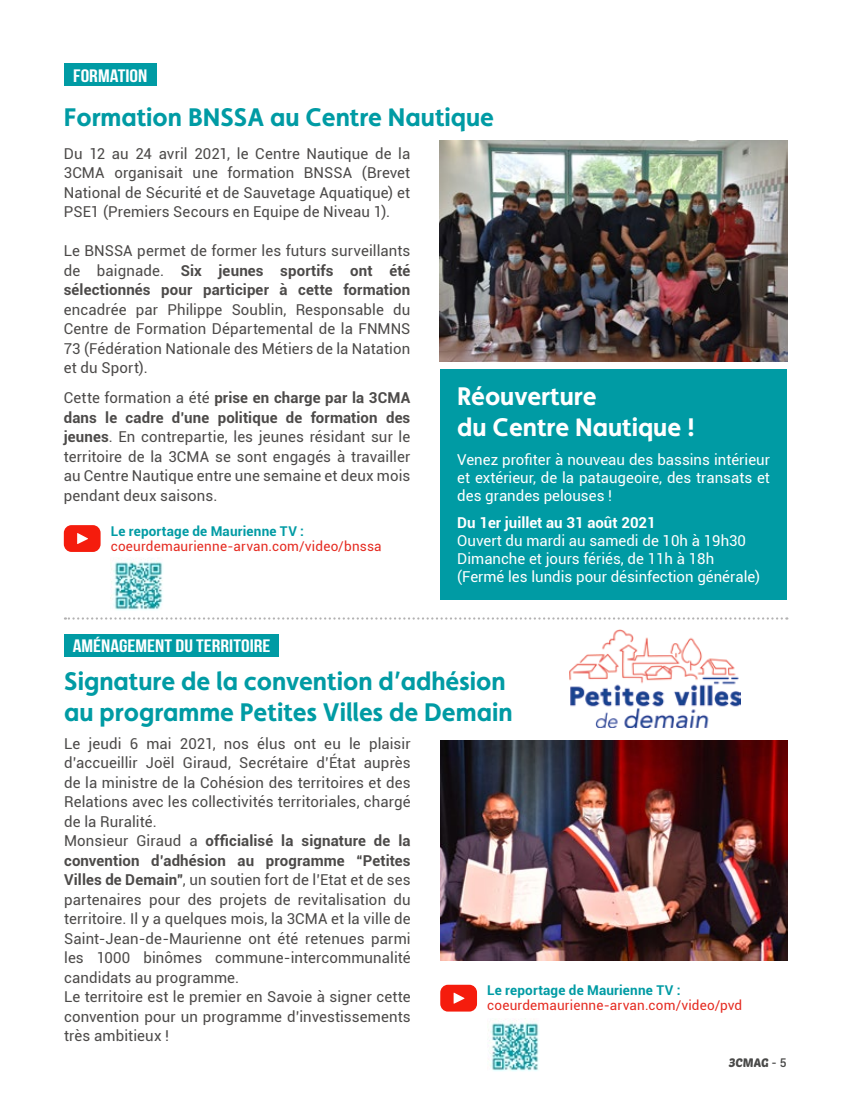
<style>
.page{position:relative;width:851px;height:1106px;background:#fff}
.page>*{position:absolute;margin:0;border:0;box-sizing:border-box;transform-origin:0 0}
.t1{font:700 25.5px/30.6px "Faricy New";color:#009ba4}
.t2{font:700 25.5px/30.6px "Faricy New";color:#fff}
.t3{font:18px "Bebas Neue";color:#fff;scale:1.2 1}
.t4{font:15px/19.5px "Roboto";letter-spacing:.005em;color:#4c4a49;text-align:justify}
.t5{font:15px/18px "Roboto";color:#fff;text-align:justify}
.t6{font:700 15px/19.5px "Roboto";letter-spacing:.01em;color:#4c4a49;text-align:justify}
.t7{font:700 15px "Roboto";color:#fff}
.t8{font:13.5px "Roboto";letter-spacing:.015em;color:#e52b21}
.t9{font:700 13.5px "Roboto";letter-spacing:.015em;color:#009ba4}
.t10{font:12px "Poetsen One";color:#4a4a49}
.s1{font-weight:400}
.s2{font-weight:700}
.s3{font-family:"Roboto";font-weight:500}
</style>
<div class="page">
<div style="left:440px;top:369px;width:346px;height:231px;background:#009ba4"></div>
<div style="left:64px;top:64px;width:93px;height:22px;background:#009ba4"></div>
<img style="left:440px;top:141px;width:347px;height:220px">
<img style="left:440px;top:740px;width:347px;height:220px">
<svg style="left:65px;top:617px;width:722px;height:2px"></svg>
<div style="left:64px;top:634px;width:215px;height:22px;background:#009ba4"></div>
<img style="left:569px;top:629px;width:171px;height:98px">
<img style="left:111px;top:558px;width:52px;height:52px">
<img style="left:488px;top:1018px;width:51px;height:53px">
<svg style="left:64px;top:525px;width:37px;height:27px"></svg>
<svg style="left:440px;top:984px;width:37px;height:27px"></svg>
<p class="t3" style="left:73px;top:65px;width:63px">FORMATION</p>
<h1 class="t1" style="left:64px;top:102px;width:431px">Formation BNSSA au Centre Nautique</h1>
<p class="t4" style="left:64px;top:143px;width:348px">Du 12 au 24 avril 2021, le Centre Nautique de la 3CMA organisait une formation BNSSA (Brevet National de Sécurité et de Sauvetage Aquatique) et PSE1 (Premiers Secours en Equipe de Niveau 1).</p>
<p class="t6" style="left:64px;top:240px;width:348px"><span class="s1">Le BNSSA permet de former les futurs surveillants de baignade.</span> Six jeunes sportifs ont été sélectionnés pour participer à cette formation</p>
<p class="t4" style="left:64px;top:299px;width:348px">encadrée par Philippe Soublin, Responsable du Centre de Formation Départemental de la FNMNS 73 (Fédération Nationale des Métiers de la Natation et du Sport).</p>
<p class="t4" style="left:64px;top:387px;width:348px">Cette formation a été <span class="s2">prise en charge par la 3CMA dans le cadre d’une politique de formation des jeunes</span>. En contrepartie, les jeunes résidant sur le territoire de la 3CMA se sont engagés à travailler au Centre Nautique entre une semaine et deux mois pendant deux saisons.</p>
<p class="t9" style="left:111px;top:521px;width:195px">Le reportage de Maurienne TV :</p>
<p class="t8" style="left:111px;top:536px;width:272px">coeurdemaurienne-arvan.com/video/bnssa</p>
<p class="t3" style="left:73px;top:636px;width:166px">AMÉNAGEMENT DU TERRITOIRE</p>
<h1 class="t2" style="left:457px;top:381px;width:239px">Réouverture<br>du Centre Nautique !</h1>
<p class="t5" style="left:457px;top:450px;width:314px">Venez profiter à nouveau des bassins intérieur et extérieur, de la pataugeoire, des transats et des grandes pelouses !</p>
<p class="t7" style="left:457px;top:512px;width:200px">Du 1er juillet au 31 août 2021</p>
<p class="t5" style="left:457px;top:531px;width:304px;text-align:left">Ouvert du mardi au samedi de 10h à 19h30<br>Dimanche et jours fériés, de 11h à 18h (Fermé les lundis pour désinfection générale)</p>
<h1 class="t1" style="left:64px;top:665px;width:450px">Signature de la convention d’adhésion au programme Petites Villes de Demain</h1>
<p class="t4" style="left:64px;top:733px;width:348px;text-align:left">Le jeudi 6 mai 2021, nos élus ont eu le plaisir d’accueillir Joël Giraud, Secrétaire d’État auprès de la ministre de la Cohésion des territoires et des Relations avec les collectivités territoriales, chargé de la Ruralité.<br>Monsieur Giraud a <span class="s2">officialisé la signature de la convention d’adhésion au programme “Petites Villes de Demain”</span>, un soutien fort de l’Etat et de ses partenaires pour des projets de revitalisation du territoire. Il y a quelques mois, la 3CMA et la ville de Saint-Jean-de-Maurienne ont été retenues parmi les 1000 binômes commune-intercommunalité candidats au programme.<br>Le territoire est le premier en Savoie à signer cette convention pour un programme d’investissements très ambitieux !</p>
<p class="t9" style="left:487px;top:980px;width:195px">Le reportage de Maurienne TV :</p>
<p class="t8" style="left:487px;top:995px;width:256px">coeurdemaurienne-arvan.com/video/pvd</p>
<p class="t10" style="left:728px;top:1054px;width:59px">3CMAG <span class="s3">- 5</span></p>
</div>
